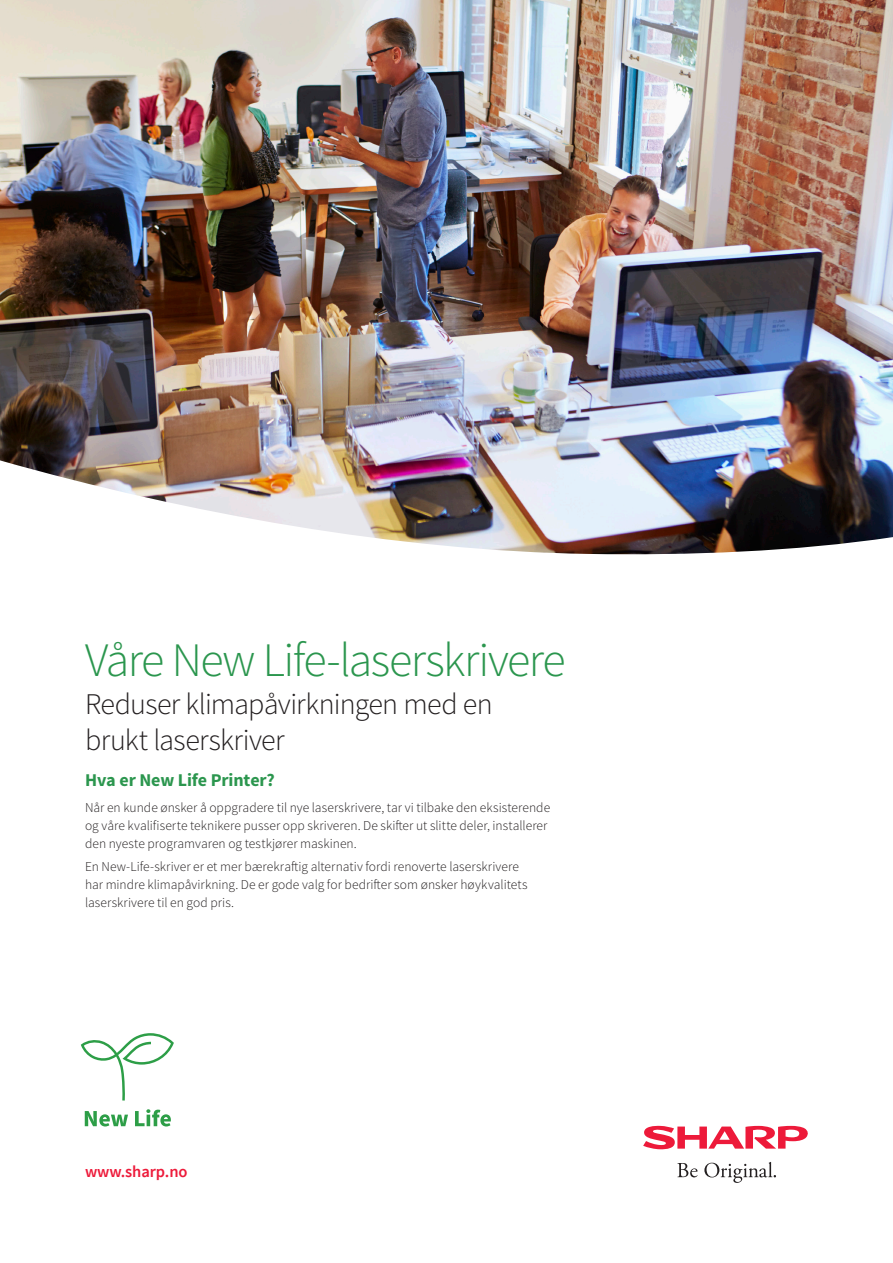
<style>
.page{position:relative;width:893px;height:1263px;background:#fff}
.page>*{position:absolute;margin:0;border:0;box-sizing:border-box;transform-origin:0 0}
.t1{font:300 48px "Source Sans Pro";letter-spacing:-.03em;color:#2b964e}
.t2{font:300 30px/36px "Source Sans Pro";letter-spacing:-.02em;color:#231f20}
.t3{font:700 18px "Source Sans Pro";letter-spacing:-.005em;color:#2b964e}
.t4{font:600 16.5px "Source Sans Pro";letter-spacing:-.005em;color:#ed1a3a}
.Body{font:300 13.5px/18px "Source Sans Pro";letter-spacing:.005em;color:#231f20}
</style>
<div class="page">
<svg style="left:81px;top:1033px;width:93px;height:67px"></svg>
<svg style="left:85px;top:1111px;width:43px;height:15px"></svg>
<svg style="left:135px;top:1109px;width:36px;height:17px"></svg>
<svg style="left:677px;top:1163px;width:20px;height:14px"></svg>
<svg style="left:704px;top:1162px;width:72px;height:21px"></svg>
<svg style="left:643px;top:1126px;width:165px;height:23px"></svg>
<img style="left:0;top:0;width:893px;height:555px">
<h1 class="t1" style="left:85px;top:631px;width:482px">Våre New Life-laserskrivere</h1>
<h2 class="t2" style="left:85px;top:686px;width:409px">Reduser klimapåvirkningen med en brukt laserskriver</h2>
<h3 class="t3" style="left:85px;top:768px;width:191px">Hva er New Life Printer?</h3>
<p class="Body" style="left:85px;top:799px;width:467px">Når en kunde ønsker å oppgradere til nye laserskrivere, tar vi tilbake den eksisterende og våre kvalifiserte teknikere pusser opp skriveren. De skifter ut slitte deler, installerer den nyeste programvaren og testkjører maskinen.</p>
<p class="Body" style="left:85px;top:857px;width:444px">En New-Life-skriver er et mer bærekraftig alternativ fordi renoverte laserskrivere har mindre klimapåvirkning. De er gode valg for bedrifter som ønsker høykvalitets laserskrivere til en god pris.</p>
<p class="t4" style="left:85px;top:1160px;width:104px">www.sharp.no</p>
</div>
